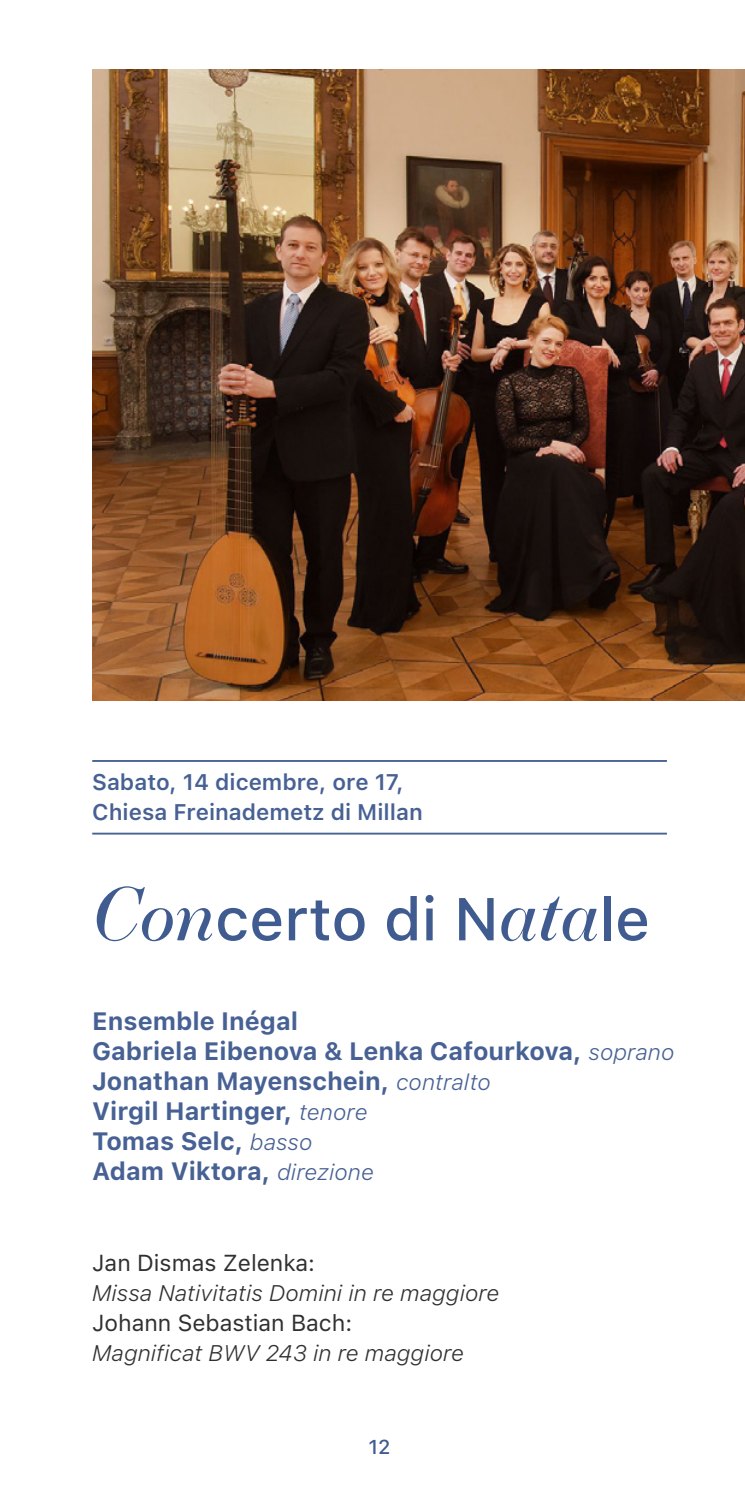
<style>
.page{position:relative;width:745px;height:1489px;background:#fff}
.page>*{position:absolute;margin:0;border:0;box-sizing:border-box;transform-origin:0 0}
.t1{font:500 60px "SF Pro Text";color:#405b90}
.t2{font:700 25px/30px "SF Pro Text";color:#476194}
.t3{font:23px "SF Pro Text";color:#312f30}
.t4{font:italic 300 22.5px "SF Pro Text";color:#312f30}
.t5{font:600 22.5px/30px "SF Pro Text";color:#476194}
.t6{font:500 20px "SF Pro Text";color:#405b90}
.s1{font-family:"Essonnes Display";font-weight:400;font-style:italic;font-size:72.5px}
.s2{font-weight:300;font-style:italic;font-size:22.5px}
</style>
<div class="page">
<hr style="left:92px;top:760px;width:574px;height:1px;background:#476194">
<hr style="left:92px;top:832px;width:574px;height:2px;background:#476194">
<img style="left:93px;top:70px;width:651px;height:630px">
<p class="t5" style="left:92px;top:767px;width:332px">Sabato, 14 dicembre, ore 17,<br>Chiesa Freinademetz di Millan</p>
<h1 class="t1" style="left:92px;top:884px;width:559px"><span class="s1">Con</span>certo di N<span class="s1">ata</span>le</h1>
<p class="t2" style="left:92px;top:1006px;width:583px">Ensemble Inégal<br>Gabriela Eibenova &amp; Lenka Cafourkova, <span class="s2">soprano<br></span>Jonathan Mayenschein, <span class="s2">contralto<br></span>Virgil Hartinger, <span class="s2">tenore<br></span>Tomas Selc, <span class="s2">basso<br></span>Adam Viktora, <span class="s2">direzione</span></p>
<p class="t3" style="left:92px;top:1248px;width:224px">Jan Dismas Zelenka:</p>
<p class="t4" style="left:92px;top:1279px;width:408px">Missa Nativitatis Domini in re maggiore</p>
<p class="t3" style="left:92px;top:1308px;width:261px">Johann Sebastian Bach:</p>
<p class="t4" style="left:92px;top:1339px;width:373px">Magnificat BWV 243 in re maggiore</p>
<p class="t6" style="left:368px;top:1434px;width:23px">12</p>
</div>
